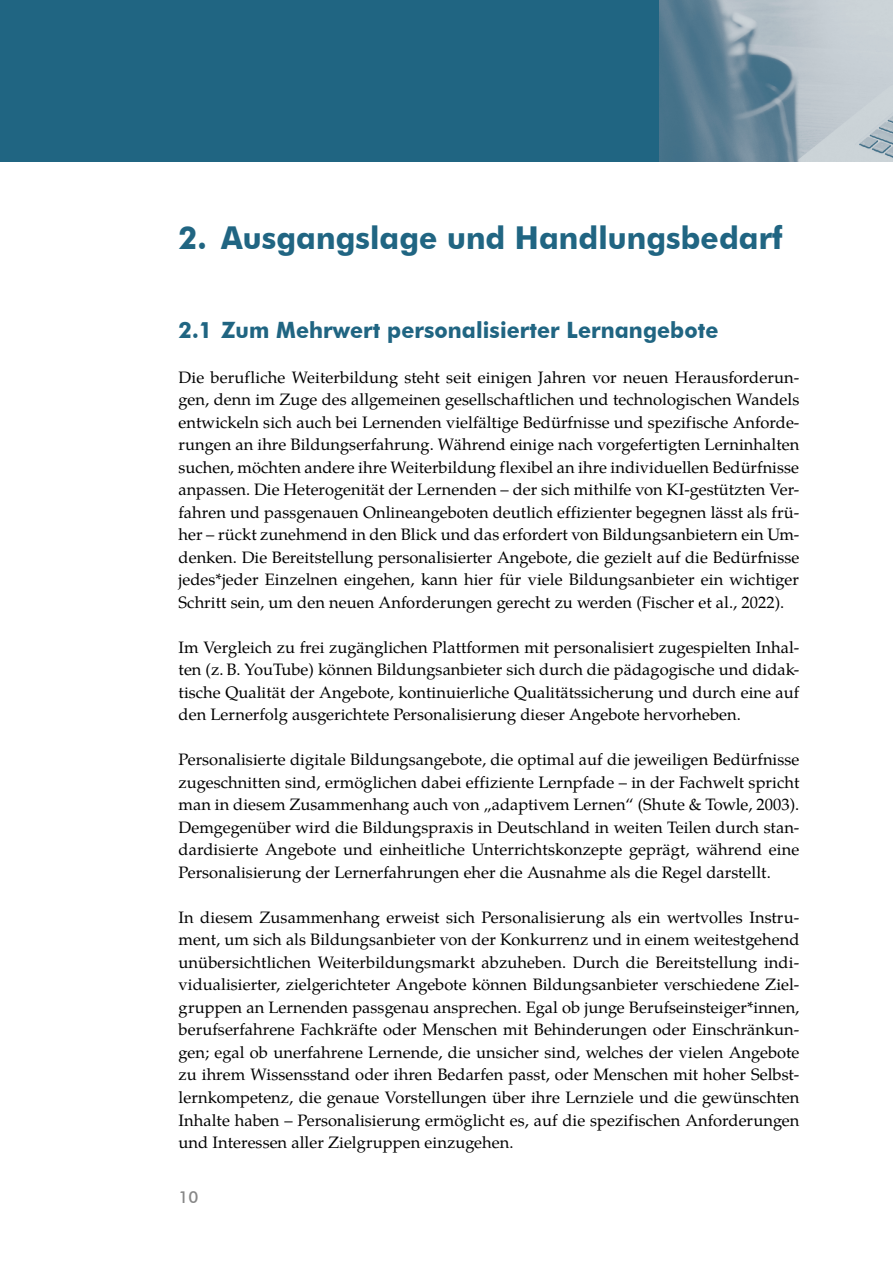
<style>
.page{position:relative;width:893px;height:1263px;background:#fff}
.page>*{position:absolute;margin:0;border:0;box-sizing:border-box;transform-origin:0 0}
.ü1_text{font:700 31.5px "Futura BT";letter-spacing:.005em;color:#206582;scale:.95 1}
.ü2_text{font:700 22.5px "Futura BT";letter-spacing:.005em;color:#206582;scale:.95 1}
.fließtext{font:16.5px/22.5px "Te X Gyre Pagella";color:#000;text-align:justify}
.t1{font:500 16.5px "Futura BT";color:#878787}
</style>
<div class="page">
<div style="left:0;top:0;width:893px;height:162px;background:#206582"></div>
<img style="left:659px;top:0;width:234px;height:162px">
<p class="ü1_text" style="left:179px;top:219px;width:637px">2. Ausgangslage und Handlungsbedarf</p>
<p class="ü2_text" style="left:179px;top:316px;width:570px">2.1 Zum Mehrwert personalisierter Lernangebote</p>
<p class="fließtext" style="left:179px;top:365px;width:622px">Die berufliche Weiterbildung steht seit einigen Jahren vor neuen Herausforderun&shy;gen, denn im Zuge des allgemeinen gesellschaftlichen und technologischen Wandels entwickeln sich auch bei Lernenden vielfältige Bedürfnisse und spezifische Anforde&shy;rungen an ihre Bildungserfahrung. Während einige nach vorgefertigten Lerninhalten suchen, möchten andere ihre Weiterbildung flexibel an ihre individuellen Bedürfnisse anpassen. Die Heterogenität der Lernenden – der sich mithilfe von KI-gestützten Ver&shy;fahren und passgenauen Onlineangeboten deutlich effizienter begegnen lässt als frü&shy;her – rückt zunehmend in den Blick und das erfordert von Bildungsanbietern ein Um&shy;denken. Die Bereitstellung personalisierter Angebote, die gezielt auf die Bedürfnisse jedes*jeder Einzelnen eingehen, kann hier für viele Bildungsanbieter ein wichtiger Schritt sein, um den neuen Anforderungen gerecht zu werden (Fischer et al., 2022).</p>
<p class="fließtext" style="left:179px;top:635px;width:622px">Im Vergleich zu frei zugänglichen Plattformen mit personalisiert zugespielten Inhal&shy;ten (z. B. YouTube) können Bildungsanbieter sich durch die pädagogische und didak&shy;tische Qualität der Angebote, kontinuierliche Qualitätssicherung und durch eine auf den Lernerfolg ausgerichtete Personalisierung dieser Angebote hervorheben.</p>
<p class="fließtext" style="left:179px;top:747px;width:622px">Personalisierte digitale Bildungsangebote, die optimal auf die jeweiligen Bedürfnisse zugeschnitten sind, ermöglichen dabei effiziente Lernpfade – in der Fachwelt spricht man in diesem Zusammenhang auch von „adaptivem Lernen“ (Shute &amp; Towle, 2003).<br>Demgegenüber wird die Bildungspraxis in Deutschland in weiten Teilen durch stan&shy;dardisierte Angebote und einheitliche Unterrichtskonzepte geprägt, während eine Personalisierung der Lernerfahrungen eher die Ausnahme als die Regel darstellt.</p>
<p class="fließtext" style="left:179px;top:905px;width:622px">In diesem Zusammenhang erweist sich Personalisierung als ein wertvolles Instru&shy;ment, um sich als Bildungsanbieter von der Konkurrenz und in einem weitestgehend unübersichtlichen Weiterbildungsmarkt abzuheben. Durch die Bereitstellung indi&shy;vidualisierter, zielgerichteter Angebote können Bildungsanbieter verschiedene Ziel&shy;gruppen an Lernenden passgenau ansprechen. Egal ob junge Berufseinsteiger*innen, berufserfahrene Fachkräfte oder Menschen mit Behinderungen oder Einschränkun&shy;gen; egal ob unerfahrene Lernende, die unsicher sind, welches der vielen Angebote zu ihrem Wissensstand oder ihren Bedarfen passt, oder Menschen mit hoher Selbst&shy;lernkompetenz, die genaue Vorstellungen über ihre Lernziele und die gewünschten Inhalte haben – Personalisierung ermöglicht es, auf die spezifischen Anforderungen und Interessen aller Zielgruppen einzugehen.</p>
<p class="t1" style="left:179px;top:1187px;width:21px">10</p>
</div>
